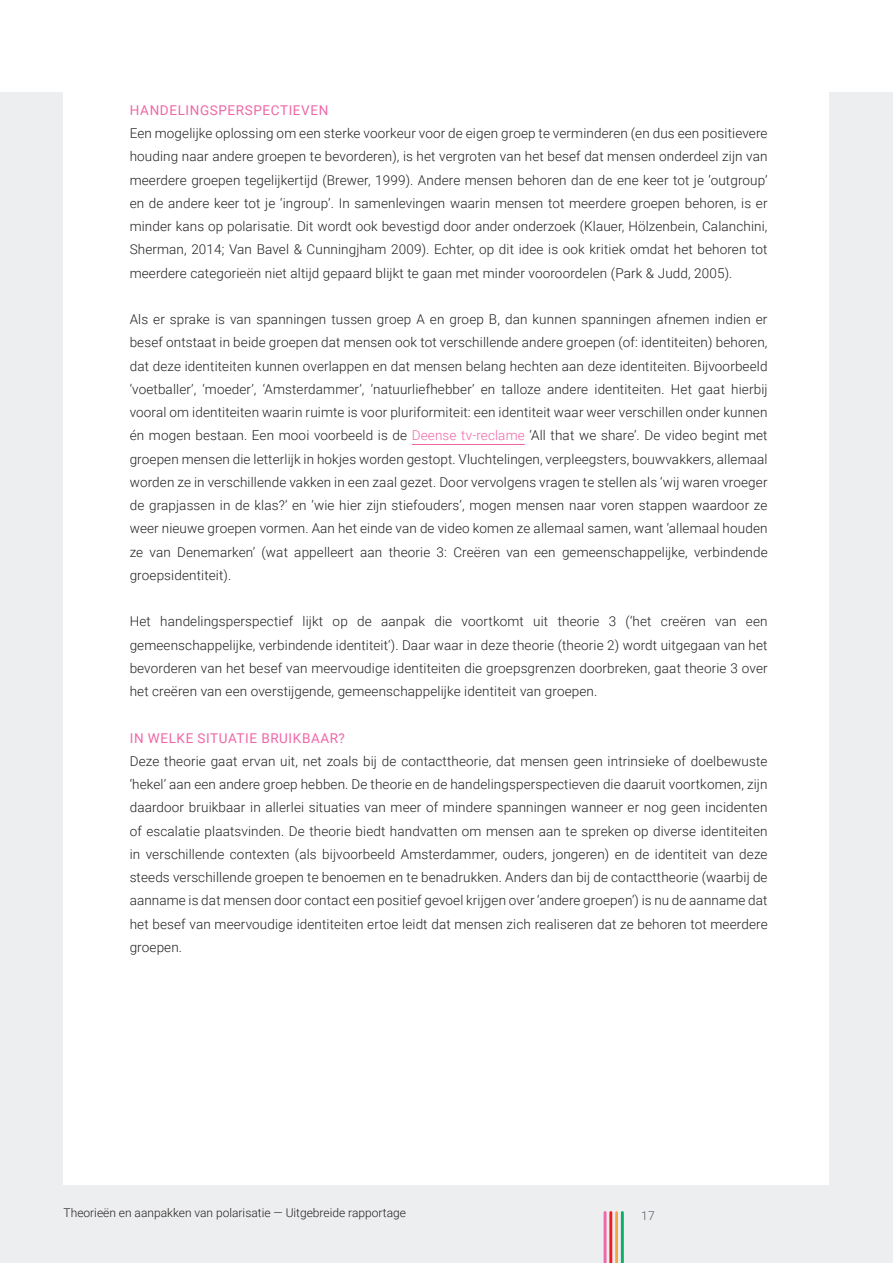
<style>
.page{position:relative;width:893px;height:1263px;background:#fff}
.page>*{position:absolute;margin:0;border:0;box-sizing:border-box;transform-origin:0 0}
.t1{font:300 13.5px/23.2px "Roboto";letter-spacing:.01em;color:#231f20;text-align:justify}
.t2{font:13.5px "Roboto";letter-spacing:.045em;color:#ee67a7}
.t3{font:300 12px "Roboto";color:#231f20}
.t4{font:300 12px "Roboto";color:#52575d}
.s1{color:#ee67a7}
</style>
<div class="page">
<div style="left:0;top:92px;width:893px;height:1171px;background:#edeeef"></div>
<div style="left:64px;top:53px;width:765px;height:1131px;background:#fff"></div>
<svg style="left:604px;top:1211px;width:20px;height:52px"></svg>
<hr style="left:412px;top:444px;width:113px;height:1px;background:#ee67a7">
<p class="t2" style="left:130px;top:101px;width:200px">HANDELINGSPERSPECTIEVEN</p>
<p class="t1" style="left:130px;top:121px;width:639px">Een mogelijke oplossing om een sterke voorkeur voor de eigen groep te verminderen (en dus een positievere houding naar andere groepen te bevorderen), is het vergroten van het besef dat mensen onderdeel zijn van meerdere groepen tegelijkertijd (Brewer, 1999). Andere mensen behoren dan de ene keer tot je ‘outgroup’ en de andere keer tot je ‘ingroup’. In samenlevingen waarin mensen tot meerdere groepen behoren, is er minder kans op polarisatie. Dit wordt ook bevestigd door ander onderzoek (Klauer, Hölzenbein, Calanchini, Sherman, 2014; Van Bavel &amp; Cunningjham 2009). Echter, op dit idee is ook kritiek omdat het behoren tot meerdere categorieën niet altijd gepaard blijkt te gaan met minder vooroordelen (Park &amp; Judd, 2005).</p>
<p class="t1" style="left:130px;top:307px;width:639px">Als er sprake is van spanningen tussen groep A en groep B, dan kunnen spanningen afnemen indien er besef ontstaat in beide groepen dat mensen ook tot verschillende andere groepen (of: identiteiten) behoren, dat deze identiteiten kunnen overlappen en dat mensen belang hechten aan deze identiteiten. Bijvoorbeeld ‘voetballer’, ‘moeder’, ‘Amsterdammer’, ‘natuurliefhebber’ en talloze andere identiteiten. Het gaat hierbij vooral om identiteiten waarin ruimte is voor pluriformiteit: een identiteit waar weer verschillen onder kunnen én mogen bestaan. Een mooi voorbeeld is de <span class="s1">Deense tv-reclame</span> ‘All that we share’. De video begint met groepen mensen die letterlijk in hokjes worden gestopt. Vluchtelingen, verpleegsters, bouwvakkers, allemaal worden ze in verschillende vakken in een zaal gezet. Door vervolgens vragen te stellen als ‘wij waren vroeger de grapjassen in de klas?’ en ‘wie hier zijn stiefouders’, mogen mensen naar voren stappen waardoor ze weer nieuwe groepen vormen. Aan het einde van de video komen ze allemaal samen, want ‘allemaal houden ze van Denemarken’ (wat appelleert aan theorie 3: Creëren van een gemeenschappelijke, verbindende groepsidentiteit).</p>
<p class="t1" style="left:130px;top:609px;width:639px">Het handelingsperspectief lijkt op de aanpak die voortkomt uit theorie 3 (‘het creëren van een gemeenschappelijke, verbindende identiteit’). Daar waar in deze theorie (theorie 2) wordt uitgegaan van het bevorderen van het besef van meervoudige identiteiten die groepsgrenzen doorbreken, gaat theorie 3 over het creëren van een overstijgende, gemeenschappelijke identiteit van groepen.</p>
<p class="t2" style="left:130px;top:728px;width:216px">IN WELKE SITUATIE BRUIKBAAR?</p>
<p class="t1" style="left:130px;top:749px;width:639px">Deze theorie gaat ervan uit, net zoals bij de contacttheorie, dat mensen geen intrinsieke of doelbewuste ‘hekel’ aan een andere groep hebben. De theorie en de handelingsperspectieven die daaruit voortkomen, zijn daardoor bruikbaar in allerlei situaties van meer of mindere spanningen wanneer er nog geen incidenten of escalatie plaatsvinden. De theorie biedt handvatten om mensen aan te spreken op diverse identiteiten in verschillende contexten (als bijvoorbeeld Amsterdammer, ouders, jongeren) en de identiteit van deze steeds verschillende groepen te benoemen en te benadrukken. Anders dan bij de contacttheorie (waarbij de aanname is dat mensen door contact een positief gevoel krijgen over ‘andere groepen’) is nu de aanname dat het besef van meervoudige identiteiten ertoe leidt dat mensen zich realiseren dat ze behoren tot meerdere groepen.</p>
<p class="t3" style="left:64px;top:1204px;width:344px">Theorieën en aanpakken van polarisatie — Uitgebreide rapportage</p>
<p class="t4" style="left:641px;top:1207px;width:15px">17</p>
</div>
